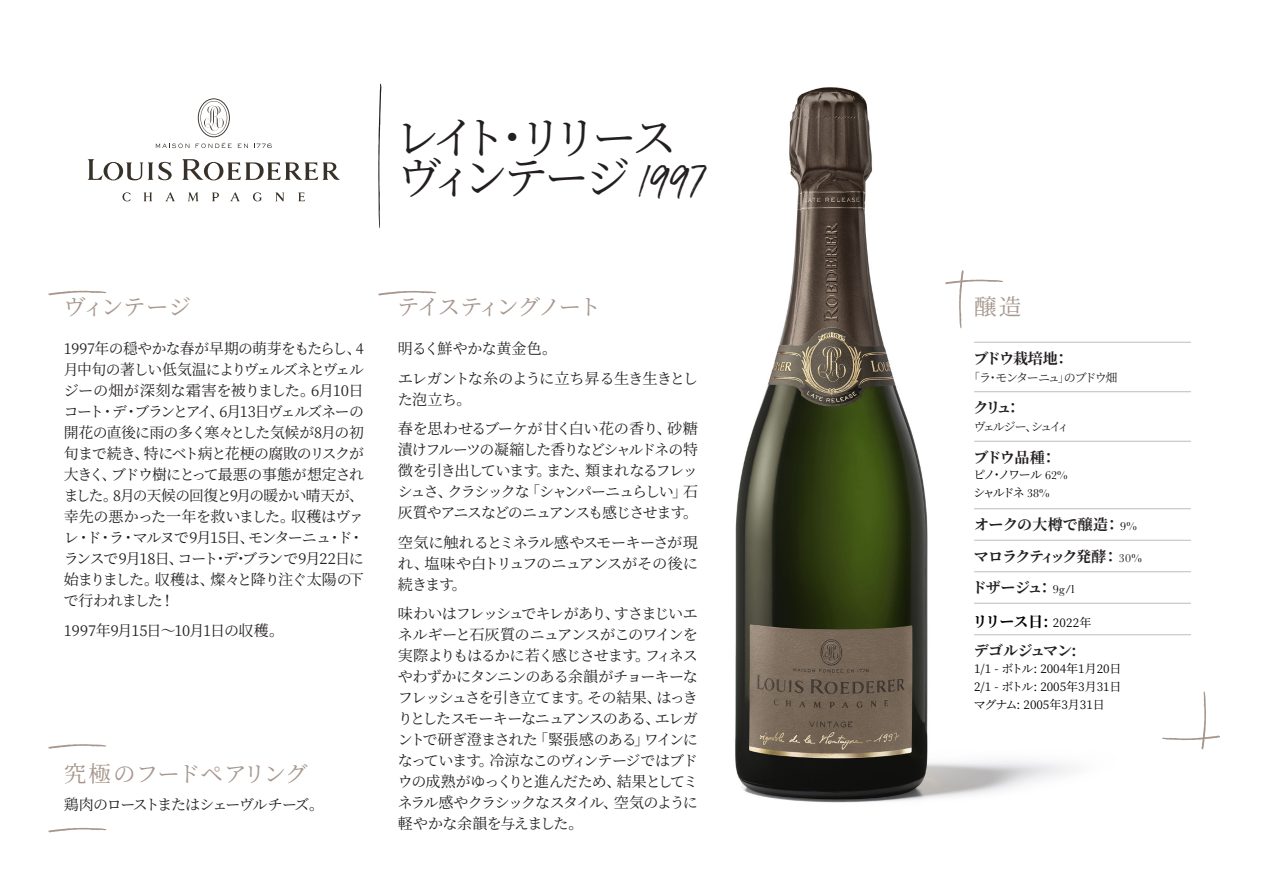
<style>
.page{position:relative;width:1263px;height:893px;background:#fff}
.page>*{position:absolute;margin:0;border:0;box-sizing:border-box;transform-origin:0 0}
.TEXTE_STYLE{font:45px "Noto Serif JP";letter-spacing:-.155em;color:#231f20}
.TEXTE_BASKERVILLE{font:22.5px "Noto Serif JP";letter-spacing:-.01em;color:#a6968c}
.TEXTE_BASKERVILLE-2{font:22.5px "Noto Serif JP";letter-spacing:-.1em;color:#a6968c}
.TEXTE_BASKERVILLE-3{font:22.5px "Noto Serif JP";letter-spacing:-.06em;color:#a6968c}
.GRAND_TITRE{font:22.5px "Noto Serif JP";color:#a6968c}
.TEXTE_BASKERVILLE-4{font:15px/21px "Noto Serif JP";letter-spacing:-.075em;color:#231f20;text-align:justify}
.Style_de_paragraphe{font:700 15px "Noto Serif JP";letter-spacing:-.065em;color:#231f20}
.TEXTE_BASKERVILLE-5{font:15px "Noto Serif JP";letter-spacing:-.03em;color:#231f20}
.TEXTE_BASKERVILLE-6{font:15px/21px "Noto Serif JP";letter-spacing:-.045em;color:#231f20}
.Style_de_paragraphe-2{font:700 15px "Noto Serif JP";letter-spacing:-.1em;color:#231f20}
.Style_de_paragraphe-3{font:700 15px "Noto Serif JP";color:#231f20}
.Style_de_paragraphe-4{font:700 15px "Noto Serif JP";letter-spacing:-.055em;color:#000}
.Style_de_paragraphe-5{font:12px "Noto Serif JP";color:#000}
.Style_de_paragraphe-6{font:12px "Noto Serif JP";letter-spacing:-.115em;color:#231f20}
.Style_de_paragraphe-7{font:12px "Noto Serif JP";letter-spacing:-.225em;color:#231f20}
.s1{font-family:"Golden Plains"}
.s2{font-family:"Baskerville"}
.s3{font-family:"Baskerville";font-weight:400;font-size:12px;color:#000}
.s4{font-family:"Baskerville";font-weight:400;font-size:12px}
.s5{font-weight:400;font-size:12px}
</style>
<div class="page">
<img style="left:735px;top:87px;width:409px;height:716px">
<svg style="left:378px;top:84px;width:3px;height:144px"></svg>
<svg style="left:182px;top:159px;width:158px;height:21px"></svg>
<svg style="left:88px;top:159px;width:84px;height:22px"></svg>
<svg style="left:298px;top:193px;width:7px;height:8px"></svg>
<svg style="left:212px;top:193px;width:7px;height:8px"></svg>
<svg style="left:144px;top:193px;width:8px;height:8px"></svg>
<svg style="left:122px;top:192px;width:8px;height:9px"></svg>
<svg style="left:253px;top:192px;width:9px;height:9px"></svg>
<svg style="left:275px;top:193px;width:9px;height:8px"></svg>
<svg style="left:230px;top:192px;width:10px;height:9px"></svg>
<svg style="left:165px;top:192px;width:10px;height:9px"></svg>
<svg style="left:188px;top:193px;width:10px;height:8px"></svg>
<svg style="left:156px;top:144px;width:33px;height:4px"></svg>
<svg style="left:196px;top:143px;width:36px;height:5px"></svg>
<svg style="left:238px;top:144px;width:10px;height:4px"></svg>
<svg style="left:254px;top:143px;width:18px;height:5px"></svg>
<svg style="left:198px;top:98px;width:32px;height:39px"></svg>
<svg style="left:48px;top:291px;width:58px;height:4px"></svg>
<svg style="left:378px;top:291px;width:58px;height:4px"></svg>
<hr style="left:974px;top:342px;width:217px;height:1px;background:#bcbdc0">
<hr style="left:974px;top:391px;width:217px;height:1px;background:#bcbdc0">
<hr style="left:974px;top:441px;width:217px;height:1px;background:#bcbdc0">
<hr style="left:974px;top:508px;width:217px;height:1px;background:#bcbdc0">
<hr style="left:974px;top:540px;width:217px;height:1px;background:#bcbdc0">
<hr style="left:974px;top:571px;width:217px;height:1px;background:#bcbdc0">
<hr style="left:974px;top:603px;width:217px;height:1px;background:#bcbdc0">
<hr style="left:974px;top:634px;width:217px;height:1px;background:#bcbdc0">
<svg style="left:1162px;top:691px;width:58px;height:58px"></svg>
<svg style="left:945px;top:270px;width:58px;height:58px"></svg>
<svg style="left:48px;top:744px;width:58px;height:5px"></svg>
<svg style="left:48px;top:828px;width:58px;height:4px"></svg>
<p class="TEXTE_STYLE" style="left:395px;top:112px;width:284px">レイト・リリース</p>
<p class="TEXTE_STYLE" style="left:397px;top:152px;width:309px">ヴィンテージ <span class="s1">1997</span></p>
<p class="TEXTE_BASKERVILLE-3" style="left:63px;top:294px;width:130px">ヴィンテージ</p>
<p class="TEXTE_BASKERVILLE-2" style="left:397px;top:294px;width:206px">テイスティングノート</p>
<p class="TEXTE_BASKERVILLE-4" style="left:64px;top:338px;width:302px">1997年の穏やかな春が早期の萌芽をもたらし、4月中旬の著しい低気温によりヴェルズネとヴェルジーの畑が深刻な霜害を被りました。6月10日コート・デ・ブランとアイ、6月13日ヴェルズネーの開花の直後に雨の多く寒々とした気候が8月の初旬まで続き、特にベト病と花梗の腐敗のリスクが大きく、ブドウ樹にとって最悪の事態が想定されました。8月の天候の回復と9月の暖かい晴天が、幸先の悪かった一年を救いました。収穫はヴァレ・ド・ラ・マルヌで9月15日、モンターニュ・ド・ランスで9月18日、コート･デ･ブランで9月22日に始まりました。収穫は、燦々と降り注ぐ太陽の下で行われました！</p>
<p class="TEXTE_BASKERVILLE-5" style="left:64px;top:622px;width:222px">1997年9月15日～10月1日の収穫。</p>
<p class="TEXTE_BASKERVILLE" style="left:64px;top:761px;width:245px">究極のフードペアリング</p>
<p class="TEXTE_BASKERVILLE-4" style="left:64px;top:795px;width:262px">鶏肉のローストまたはシェーヴルチーズ。</p>
<p class="TEXTE_BASKERVILLE-5" style="left:398px;top:340px;width:161px">明るく鮮やかな黄金色。</p>
<p class="TEXTE_BASKERVILLE-6" style="left:398px;top:368px;width:302px">エレガントな糸のように立ち昇る生き生きとした泡立ち。</p>
<p class="TEXTE_BASKERVILLE-4" style="left:398px;top:418px;width:302px">春を思わせるブーケが甘く白い花の香り、砂糖漬けフルーツの凝縮した香りなどシャルドネの特徴を引き出しています。また、類まれなるフレッシュさ、クラシックな「シャンパーニュらしい」石灰質やアニスなどのニュアンスも感じさせます。</p>
<p class="TEXTE_BASKERVILLE-4" style="left:398px;top:532px;width:302px">空気に触れるとミネラル感やスモーキーさが現れ、塩味や白トリュフのニュアンスがその後に続きます。</p>
<p class="TEXTE_BASKERVILLE-4" style="left:398px;top:603px;width:302px">味わいはフレッシュでキレがあり、すさまじいエネルギーと石灰質のニュアンスがこのワインを実際よりもはるかに若く感じさせます。フィネスやわずかにタンニンのある余韻がチョーキーなフレッシュさを引き立てます。その結果、はっきりとしたスモーキーなニュアンスのある、エレガントで研ぎ澄まされた「緊張感のある」ワインになっています。冷涼なこのヴィンテージではブドウの成熟がゆっくりと進んだため、結果としてミネラル感やクラシックなスタイル、空気のように軽やかな余韻を与えました。</p>
<p class="GRAND_TITRE" style="left:974px;top:294px;width:49px">醸造</p>
<p class="Style_de_paragraphe" style="left:973px;top:350px;width:97px">ブドウ栽培地：</p>
<p class="Style_de_paragraphe-6" style="left:968px;top:370px;width:151px">「ラ・モンターニュ」のブドウ畑</p>
<p class="Style_de_paragraphe" style="left:973px;top:399px;width:49px">クリュ：</p>
<p class="Style_de_paragraphe-7" style="left:974px;top:420px;width:97px">ヴェルジー、シュイィ</p>
<p class="Style_de_paragraphe" style="left:973px;top:449px;width:84px">ブドウ品種：</p>
<p class="Style_de_paragraphe-5" style="left:973px;top:468px;width:96px">ピノ・ノワール <span class="s2">62%</span></p>
<p class="Style_de_paragraphe-5" style="left:973px;top:486px;width:78px">シャルドネ <span class="s2">3 8%</span></p>
<p class="Style_de_paragraphe-3" style="left:974px;top:516px;width:164px">オークの大樽で醸造：<span class="s3">9%</span></p>
<p class="Style_de_paragraphe-2" style="left:974px;top:548px;width:169px">マロラクティック発酵：<span class="s4">30</span><span class="s3">%</span></p>
<p class="Style_de_paragraphe" style="left:972px;top:579px;width:104px">ドザージュ：<span class="s3">9g/l</span></p>
<p class="Style_de_paragraphe-4" style="left:973px;top:613px;width:120px">リリース日: <span class="s5">2022年</span></p>
<p class="Style_de_paragraphe" style="left:974px;top:642px;width:104px">デゴルジュマン:</p>
<p class="Style_de_paragraphe-5" style="left:974px;top:661px;width:149px">1/1 - ボトル: 2004年1月20日</p>
<p class="Style_de_paragraphe-5" style="left:974px;top:679px;width:149px">2/1 - ボトル: 2005年3月31日</p>
<p class="Style_de_paragraphe-5" style="left:974px;top:697px;width:132px">マグナム: 2005年3月31日</p>
</div>
